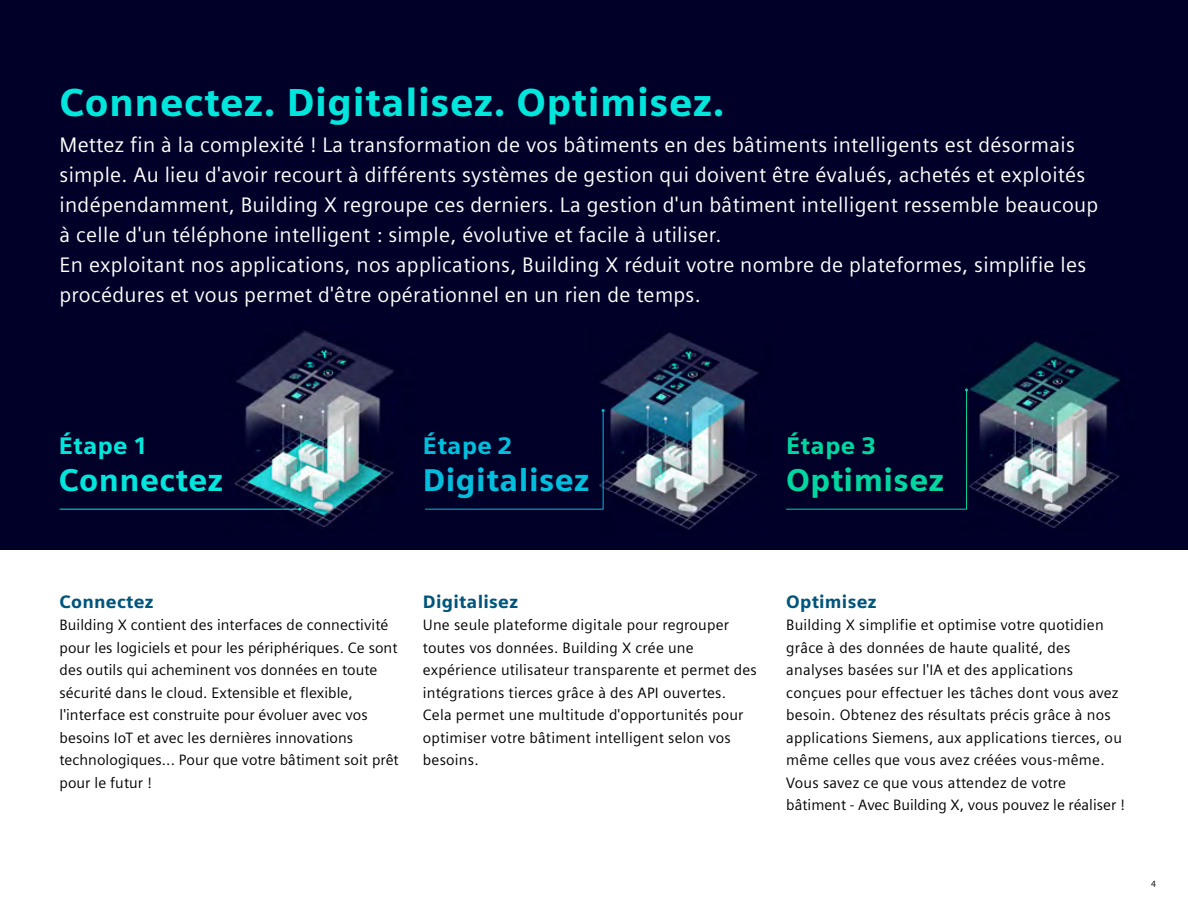
<style>
.page{position:relative;width:1188px;height:918px;background:#fff}
.page>*{position:absolute;margin:0;border:0;box-sizing:border-box;transform-origin:0 0}
.t1{font:900 39px "Siemens Sans";letter-spacing:.015em;color:#00e6dc}
.t2{font:900 31.5px "Siemens Sans";letter-spacing:.015em;color:#00bedc}
.t3{font:900 31.5px "Siemens Sans";letter-spacing:.015em;color:#00e6dc}
.t4{font:900 31.5px "Siemens Sans";letter-spacing:.015em;color:#00d7a0}
.t5{font:900 24px "Siemens Sans";letter-spacing:.015em;color:#00e6dc}
.t6{font:900 24px "Siemens Sans";letter-spacing:.015em;color:#00bedc}
.t7{font:900 24px "Siemens Sans";letter-spacing:.015em;color:#00d7a0}
.t8{font:21px/30px "Siemens Sans";letter-spacing:.015em;color:#fff}
.t9{font:900 18px "Siemens Sans";letter-spacing:.015em;color:#00557c}
.t10{font:15px/22.5px "Siemens Sans";letter-spacing:.015em;color:#000}
.t11{font:9px "Siemens Sans";color:#000}
</style>
<div class="page">
<div style="left:0;top:0;width:1188px;height:550px;background:#000028"></div>
<img style="left:227px;top:330px;width:167px;height:197px">
<img style="left:590px;top:332px;width:168px;height:198px">
<img style="left:952px;top:341px;width:168px;height:187px">
<hr style="left:60px;top:509px;width:240px;height:1px;background:#00e6dc">
<hr style="left:425px;top:509px;width:178px;height:1px;background:#00bedc">
<hr style="left:603px;top:410px;width:1px;height:100px;background:#00bedc">
<hr style="left:786px;top:509px;width:180px;height:1px;background:#00d7a0">
<hr style="left:966px;top:390px;width:1px;height:120px;background:#00d7a0">
<h1 class="t1" style="left:60px;top:71px;width:667px">Connectez. Digitalisez. Optimisez.</h1>
<p class="t8" style="left:60px;top:129px;width:1040px">Mettez fin à la complexité ! La transformation de vos bâtiments en des bâtiments intelligents est désormais simple. Au lieu d'avoir recourt à différents systèmes de gestion qui doivent être évalués, achetés et exploités indépendamment, Building X regroupe ces derniers. La gestion d'un bâtiment intelligent ressemble beaucoup à celle d'un téléphone intelligent : simple, évolutive et facile à utiliser.<br>En exploitant nos applications, nos applications, Building X réduit votre nombre de plateformes, simplifie les procédures et vous permet d'être opérationnel en un rien de temps.</p>
<h3 class="t5" style="left:59px;top:426px;width:89px">Étape 1</h3>
<h2 class="t3" style="left:59px;top:455px;width:166px">Connectez</h2>
<h3 class="t6" style="left:423px;top:426px;width:91px">Étape 2</h3>
<h2 class="t2" style="left:423px;top:455px;width:168px">Digitalisez</h2>
<h3 class="t7" style="left:786px;top:426px;width:91px">Étape 3</h3>
<h2 class="t4" style="left:786px;top:455px;width:159px">Optimisez</h2>
<p class="t9" style="left:60px;top:587px;width:95px">Connectez</p>
<p class="t10" style="left:60px;top:613px;width:341px">Building X contient des interfaces de connectivité pour les logiciels et pour les périphériques. Ce sont des outils qui acheminent vos données en toute sécurité dans le cloud. Extensible et flexible, l'interface est construite pour évoluer avec vos besoins IoT et avec les dernières innovations technologiques... Pour que votre bâtiment soit prêt pour le futur !</p>
<p class="t9" style="left:423px;top:587px;width:97px">Digitalisez</p>
<p class="t10" style="left:423px;top:613px;width:335px">Une seule plateforme digitale pour regrouper toutes vos données. Building X crée une expérience utilisateur transparente et permet des intégrations tierces grâce à des API ouvertes.<br>Cela permet une multitude d'opportunités pour optimiser votre bâtiment intelligent selon vos besoins.</p>
<p class="t9" style="left:786px;top:587px;width:92px">Optimisez</p>
<p class="t10" style="left:786px;top:613px;width:340px">Building X simplifie et optimise votre quotidien grâce à des données de haute qualité, des analyses basées sur l'IA et des applications conçues pour effectuer les tâches dont vous avez besoin. Obtenez des résultats précis grâce à nos applications Siemens, aux applications tierces, ou même celles que vous avez créées vous-même.<br>Vous savez ce que vous attendez de votre bâtiment - Avec Building X, vous pouvez le réaliser !</p>
<p class="t11" style="left:1151px;top:877px;width:7px">4</p>
</div>
